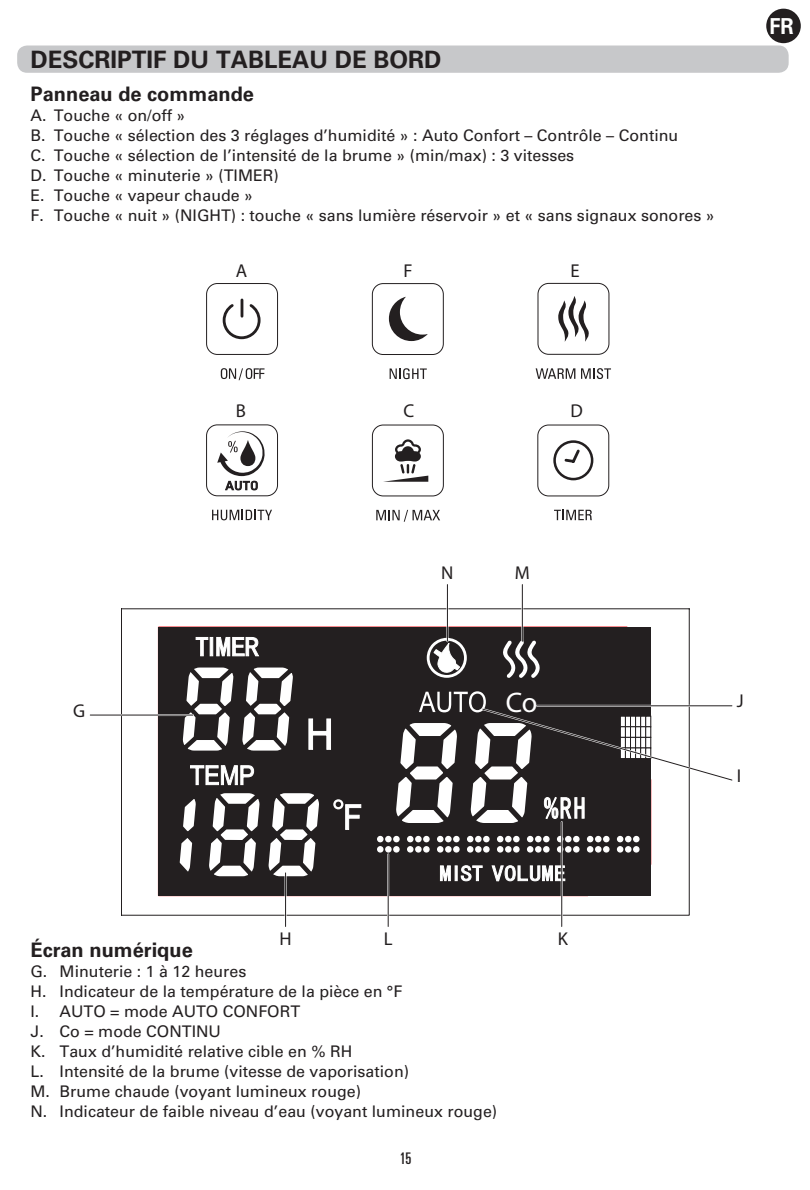
<style>
.page{position:relative;width:810px;height:1190px;background:#fff}
.page>*{position:absolute;margin:0;border:0;box-sizing:border-box;transform-origin:0 0}
.t1{font:28.4px "Myriad Pro";color:#fff}
.t2{font:700 24px "Univers";color:#231f20}
.t3{font:700 22px "Univers";color:#fff;scale:.9 1}
.t4{font:700 20px "Univers";color:#231f20}
.t5{font:18.6px "Myriad Pro";color:#231f20}
.t6{font:16px/20px "Univers";color:#231f20}
.t7{font:ultra-condensed 16px "Univers";color:#231f20}
</style>
<div class="page">
<div style="left:17px;top:46px;width:771px;height:27px;background:#c7c8ca;border-radius:10px"></div>
<svg style="left:121px;top:608px;width:569px;height:96px"></svg>
<div style="left:158px;top:627px;width:492px;height:269px;background:#231f20"></div>
<svg style="left:196px;top:637px;width:12px;height:19px"></svg>
<div style="left:210px;top:637px;width:3px;height:19px;background:#fff;border:1px solid #fff"></div>
<svg style="left:217px;top:637px;width:41px;height:19px"></svg>
<svg style="left:426px;top:638px;width:41px;height:40px"></svg>
<svg style="left:186px;top:667px;width:107px;height:37px"></svg>
<svg style="left:503px;top:640px;width:36px;height:38px"></svg>
<svg style="left:89px;top:704px;width:601px;height:223px"></svg>
<hr style="left:387px;top:854px;width:1px;height:72px;background:#231f20">
<hr style="left:284px;top:873px;width:2px;height:53px;background:#fff">
<hr style="left:285px;top:873px;width:1px;height:53px;background:#231f20">
<hr style="left:561px;top:822px;width:1px;height:104px;background:#231f20">
<hr style="left:446px;top:585px;width:2px;height:56px;background:#fff">
<hr style="left:447px;top:585px;width:1px;height:56px;background:#231f20">
<hr style="left:521px;top:585px;width:2px;height:56px;background:#fff">
<hr style="left:522px;top:585px;width:1px;height:56px;background:#231f20">
<hr style="left:90px;top:715px;width:103px;height:1px;background:#231f20">
<svg style="left:393px;top:691px;width:340px;height:134px"></svg>
<svg style="left:554px;top:510px;width:38px;height:10px"></svg>
<svg style="left:376px;top:510px;width:64px;height:12px"></svg>
<svg style="left:206px;top:282px;width:404px;height:215px"></svg>
<svg style="left:217px;top:431px;width:48px;height:59px"></svg>
<svg style="left:221px;top:368px;width:43px;height:12px"></svg>
<div style="left:206px;top:283px;width:72px;height:72px;border:1px solid #231f20;border-radius:11px"></div>
<svg style="left:221px;top:297px;width:41px;height:44px"></svg>
<svg style="left:553px;top:440px;width:40px;height:40px"></svg>
<svg style="left:389px;top:297px;width:39px;height:44px"></svg>
<svg style="left:212px;top:510px;width:60px;height:10px"></svg>
<div style="left:766px;top:9px;width:34px;height:34px;background:#231f20;border-radius:50%"></div>
<h2 class="t2" style="left:31px;top:45px;width:412px">DESCRIPTIF DU TABLEAU DE BORD</h2>
<p class="t4" style="left:31px;top:82px;width:225px">Panneau de commande</p>
<p class="t6" style="left:31px;top:105px;width:685px">A. Touche « on/off »<br>B. Touche « sélection des 3 réglages d’humidité » : Auto Confort – Contrôle – Continu<br>C. Touche « sélection de l’intensité de la brume » (min/max) : 3 vitesses<br>D. Touche « minuterie » (TIMER)<br>E. Touche « vapeur chaude »<br>F. Touche « nuit » (NIGHT) : touche « sans lumière réservoir » et « sans signaux sonores »</p>
<p class="t5" style="left:236px;top:259px;width:13px">A</p>
<p class="t5" style="left:403px;top:259px;width:11px">F</p>
<p class="t5" style="left:570px;top:259px;width:11px">E</p>
<p class="t5" style="left:236px;top:399px;width:12px">B</p>
<p class="t5" style="left:403px;top:399px;width:12px">C</p>
<p class="t5" style="left:570px;top:399px;width:14px">D</p>
<h3 class="t3" style="left:769px;top:13px;width:28px">FR</h3>
<p class="t5" style="left:73px;top:699px;width:14px">G</p>
<p class="t5" style="left:441px;top:561px;width:14px">N</p>
<p class="t5" style="left:515px;top:561px;width:17px">M</p>
<h1 class="t1" style="left:505px;top:685px;width:33px">Co</h1>
<p class="t5" style="left:736px;top:690px;width:8px">J</p>
<p class="t5" style="left:736px;top:764px;width:6px">I</p>
<p class="t5" style="left:279px;top:927px;width:14px">H</p>
<p class="t5" style="left:384px;top:927px;width:10px">L</p>
<p class="t5" style="left:558px;top:927px;width:12px">K</p>
<p class="t4" style="left:31px;top:938px;width:164px">Écran numérique</p>
<p class="t6" style="left:31px;top:962px;width:468px">G. Minuterie : 1 à 12 heures<br>H. Indicateur de la température de la pièce en °F<br>I. AUTO = mode AUTO CONFORT<br>J. Co = mode CONTINU<br>K. Taux d’humidité relative cible en % RH<br>L. Intensité de la brume (vitesse de vaporisation)<br>M. Brume chaude (voyant lumineux rouge)<br>N. Indicateur de faible niveau d’eau (voyant lumineux rouge)</p>
<p class="t7" style="left:399px;top:1149px;width:13px">15</p>
</div>
